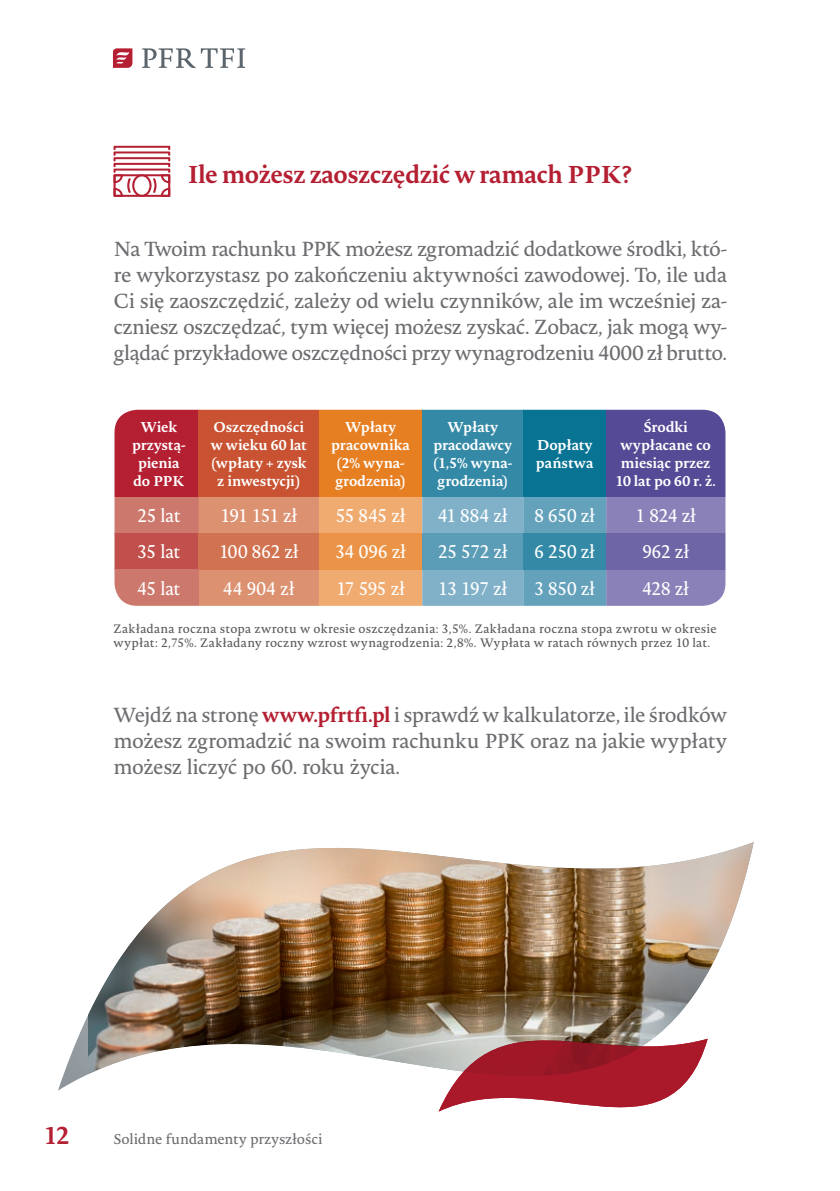
<style>
.page{position:relative;width:840px;height:1191px;background:#fff}
.page>*{position:absolute;margin:0;border:0;box-sizing:border-box;transform-origin:0 0}
.t1{font:700 24px "Novel Pro";letter-spacing:-.025em;color:#b41f32}
.t2{font:20px/26px "Novel Pro";letter-spacing:-.025em;color:#6c6d70;text-align:justify}
.t3{font:18px "Novel Pro";letter-spacing:-.01em;color:#fff;scale:.95 1}
.t4{font:700 14px/18px "Novel Pro";letter-spacing:-.01em;color:#fff;text-align:center}
.t5{font:14px "Novel Pro";letter-spacing:-.005em;color:#6c6d70}
.t6{font:12px/14.4px "Novel Pro";letter-spacing:.015em;color:#57585a}
.s1{font-weight:700;color:#b41f32}
</style>
<div class="page">
<svg style="left:113px;top:48px;width:19px;height:20px"></svg>
<svg style="left:142px;top:48px;width:103px;height:20px"></svg>
<div style="left:56px;top:840px;width:699px;height:252px;background:#788187;opacity:.5"></div>
<svg style="left:438px;top:1036px;width:269px;height:76px"></svg>
<svg style="left:113px;top:146px;width:57px;height:51px"></svg>
<div style="left:114px;top:410px;width:84px;height:87px;background:#b41f32"></div>
<div style="left:198px;top:410px;width:121px;height:87px;background:#c85231"></div>
<div style="left:319px;top:410px;width:103px;height:87px;background:#e67e22"></div>
<div style="left:422px;top:410px;width:101px;height:87px;background:#3389a6"></div>
<div style="left:523px;top:410px;width:82px;height:87px;background:#087393"></div>
<div style="left:605px;top:410px;width:120px;height:87px;background:#544a95"></div>
<div style="left:114px;top:497px;width:84px;height:36px;background:#cd786c"></div>
<svg style="left:198px;top:497px;width:527px;height:109px;background:#a99b9d"></svg>
<div style="left:114px;top:533px;width:84px;height:37px;background:#c1504c"></div>
<div style="left:198px;top:533px;width:121px;height:37px;background:#d17250"></div>
<div style="left:319px;top:533px;width:103px;height:37px;background:#eb9447"></div>
<div style="left:422px;top:533px;width:101px;height:37px;background:#5b9cb6"></div>
<div style="left:523px;top:533px;width:82px;height:37px;background:#3389a6"></div>
<div style="left:605px;top:533px;width:120px;height:37px;background:#6e65a6"></div>
<div style="left:114px;top:570px;width:84px;height:36px;background:#cd786c"></div>
<p class="t1" style="left:187px;top:156px;width:446px">Ile możesz zaoszczędzić w ramach PPK?</p>
<p class="t2" style="left:113px;top:235px;width:615px">Na Twoim rachunku PPK możesz zgromadzić dodatkowe środki, któ&shy;re wykorzystasz po zakończeniu aktywności zawodowej. To, ile uda Ci się zaoszczędzić, zależy od wielu czynników, ale im wcześniej za&shy;czniesz oszczędzać, tym więcej możesz zyskać. Zobacz, jak mogą wy&shy;glądać przykładowe oszczędności przy wynagrodzeniu 4000 zł brutto.</p>
<p class="t4" style="left:132px;top:417px;width:55px">Wiek przystą&shy;pienia do PPK</p>
<p class="t4" style="left:210px;top:417px;width:98px">Oszczędności w wieku 60 lat (wpłaty + zysk z inwestycji)</p>
<p class="t4" style="left:331px;top:417px;width:80px">Wpłaty pracownika (2% wyna&shy;grodzenia)</p>
<p class="t4" style="left:433px;top:417px;width:80px">Wpłaty pracodawcy (1,5% wyna&shy;grodzenia)</p>
<p class="t4" style="left:535px;top:435px;width:59px;text-align:left">Dopłaty państwa</p>
<p class="t4" style="left:615px;top:417px;width:102px">Środki wypłacane co miesiąc przez<br>10 lat po 60 r. ż.</p>
<p class="t3" style="left:137px;top:502px;width:47px">25 lat</p>
<p class="t3" style="left:220px;top:502px;width:82px">191 151 zł</p>
<p class="t3" style="left:335px;top:502px;width:75px">55 845 zł</p>
<p class="t3" style="left:438px;top:502px;width:75px">41 884 zł</p>
<p class="t3" style="left:534px;top:502px;width:65px">8 650 zł</p>
<p class="t3" style="left:635px;top:502px;width:65px">1 824 zł</p>
<p class="t3" style="left:137px;top:538px;width:46px">35 lat</p>
<p class="t3" style="left:219px;top:538px;width:85px">100 862 zł</p>
<p class="t3" style="left:335px;top:538px;width:76px">34 096 zł</p>
<p class="t3" style="left:438px;top:538px;width:75px">25 572 zł</p>
<p class="t3" style="left:534px;top:538px;width:65px">6 250 zł</p>
<p class="t3" style="left:642px;top:538px;width:51px">962 zł</p>
<p class="t3" style="left:137px;top:575px;width:47px">45 lat</p>
<p class="t3" style="left:223px;top:575px;width:76px">44 904 zł</p>
<p class="t3" style="left:336px;top:575px;width:73px">17 595 zł</p>
<p class="t3" style="left:438px;top:575px;width:74px">13 197 zł</p>
<p class="t3" style="left:534px;top:575px;width:65px">3 850 zł</p>
<p class="t3" style="left:642px;top:575px;width:50px">428 zł</p>
<p class="t6" style="left:113px;top:621px;width:604px">Zakładana roczna stopa zwrotu w okresie oszczędzania: 3,5%. Zakładana roczna stopa zwrotu w okresie wypłat: 2,75%. Zakładany roczny wzrost wynagrodzenia: 2,8%. Wypłata w ratach równych przez 10 lat.</p>
<p class="t2" style="left:113px;top:701px;width:614px">Wejdź na stronę <span class="s1">www.pfrtfi.pl</span> i sprawdź w kalkulatorze, ile środków możesz zgromadzić na swoim rachunku PPK oraz na jakie wypłaty możesz liczyć po 60. roku życia.</p>
<p class="t1" style="left:44px;top:1116px;width:27px">12</p>
<p class="t5" style="left:113px;top:1128px;width:210px">Solidne fundamenty przyszłości</p>
</div>
